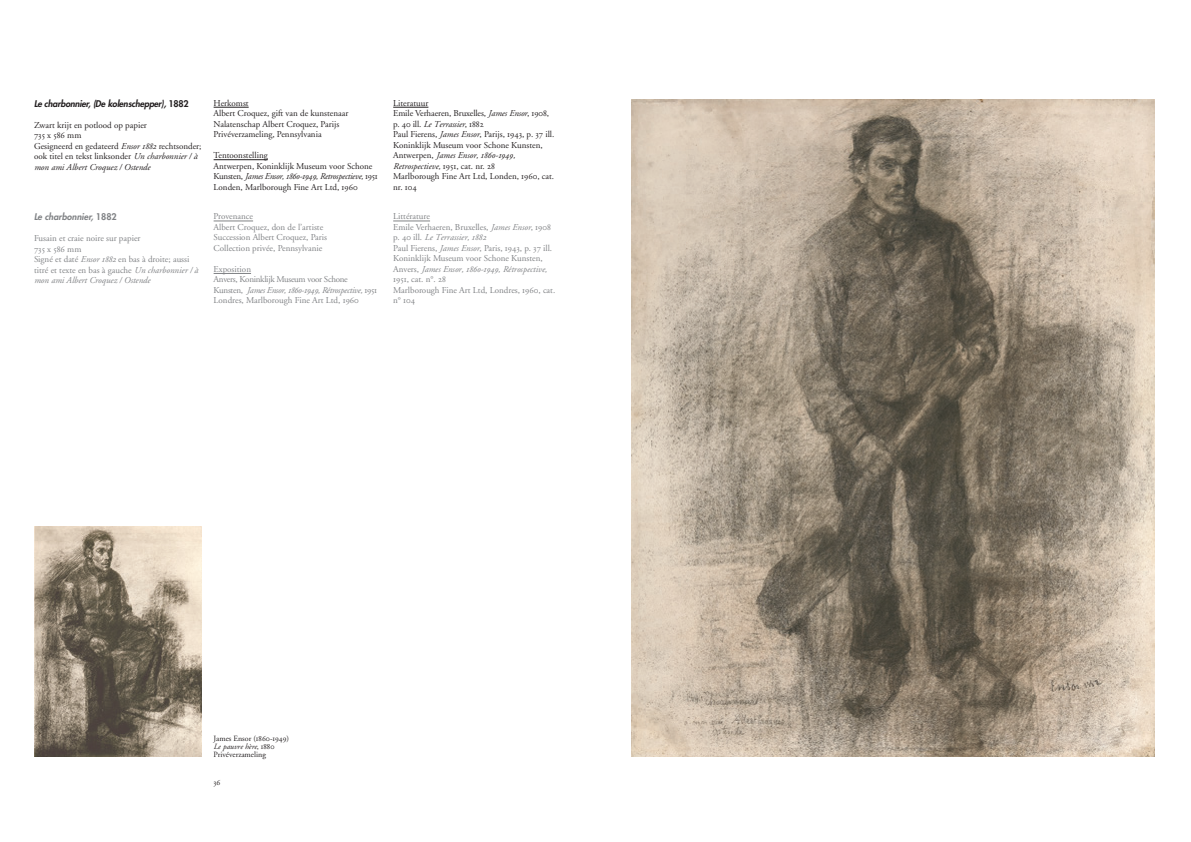
<style>
.page{position:relative;width:1191px;height:842px;background:#fff}
.page>*{position:absolute;margin:0;border:0;box-sizing:border-box;transform-origin:0 0}
.t1{font:9px/10.5px "Adobe Garamond STEURS";color:#231f20}
.t2{font:9px/10.5px "Adobe Garamond STEURS";color:#808285}
.t3{font:italic 800 9px "Futura Std";letter-spacing:-.02em;color:#231f20}
.t4{font:italic 800 9px "Futura Std";color:#808285}
.t5{font:8px/8px "Adobe Garamond STEURS";color:#231f20}
.s1{font-style:normal}
.s2{font-style:italic}
</style>
<div class="page">
<hr style="left:214px;top:107px;width:35px;height:1px;background:#231f20">
<hr style="left:214px;top:160px;width:54px;height:1px;background:#231f20">
<hr style="left:393px;top:107px;width:35px;height:1px;background:#231f20">
<hr style="left:214px;top:221px;width:39px;height:1px;background:#808285">
<hr style="left:214px;top:273px;width:37px;height:1px;background:#808285">
<hr style="left:393px;top:221px;width:37px;height:1px;background:#808285">
<img style="left:631px;top:99px;width:524px;height:658px">
<img style="left:34px;top:526px;width:167px;height:231px">
<p class="t3" style="left:34px;top:98px;width:156px">Le charbonnier, (De kolenschepper), <span class="s1">1882</span></p>
<p class="t1" style="left:34px;top:120px;width:169px">Zwart krijt en potlood op papier<br>735 x 586 mm<br>Gesigneerd en gedateerd <span class="s2">Ensor 1882</span> rechtsonder; ook titel en tekst linksonder <span class="s2">Un charbonnier / à mon ami Albert Croquez / Ostende</span></p>
<p class="t4" style="left:34px;top:211px;width:84px">Le charbonnier, <span class="s1">1882</span></p>
<p class="t2" style="left:34px;top:234px;width:166px">Fusain et craie noire sur papier<br>735 x 586 mm<br>Signé et daté <span class="s2">Ensor 1882</span> en bas à droite; aussi titré et texte en bas à gauche <span class="s2">Un charbonnier / à mon ami Albert Croquez / Ostende</span></p>
<p class="t1" style="left:214px;top:98px;width:136px">Herkomst<br>Albert Croquez, gift van de kunstenaar<br>Nalatenschap Albert Croquez, Parijs<br>Privéverzameling, Pennsylvania</p>
<p class="t1" style="left:214px;top:150px;width:166px">Tentoonstelling<br>Antwerpen, Koninklijk Museum voor Schone Kunsten, <span class="s2">James Ensor, 1860-1949, Retrospectieve,</span> 1951<br>Londen, Marlborough Fine Art Ltd, 1960</p>
<p class="t2" style="left:214px;top:212px;width:115px">Provenance<br>Albert Croquez, don de l’artiste<br>Succession Albert Croquez, Paris<br>Collection privée, Pennsylvanie</p>
<p class="t2" style="left:214px;top:264px;width:165px">Exposition<br>Anvers, Koninklijk Museum voor Schone Kunsten, <span class="s2">James Ensor, 1860-1949, Rétrospective,</span> 1951<br>Londres, Marlborough Fine Art Ltd, 1960</p>
<p class="t1" style="left:393px;top:98px;width:163px">Literatuur<br>Emile Verhaeren, Bruxelles, <span class="s2">James Ensor</span>, 1908, p. 40 ill. <span class="s2">Le Terrassier</span>, 1882<br>Paul Fierens, <span class="s2">James Ensor</span>, Parijs, 1943, p. 37 ill.<br>Koninklijk Museum voor Schone Kunsten, Antwerpen, <span class="s2">James Ensor, 1860-1949, Retrospectieve,</span> 1951, cat. nr. 28<br>Marlborough Fine Art Ltd, Londen, 1960, cat. nr. 104</p>
<p class="t2" style="left:393px;top:212px;width:163px">Littérature<br>Emile Verhaeren, Bruxelles, <span class="s2">James Ensor</span>, 1908 p. 40 ill. <span class="s2">Le Terrassier, 1882<br></span>Paul Fierens, <span class="s2">James Ensor</span>, Paris, 1943, p. 37 ill.<br>Koninklijk Museum voor Schone Kunsten, Anvers, <span class="s2">James Ensor, 1860-1949, Rétrospective, </span>1951, cat. n°. 28<br>Marlborough Fine Art Ltd, Londres, 1960, cat. n° 104</p>
<p class="t5" style="left:214px;top:735px;width:77px">James Ensor (1860-1949)<br><span class="s2">Le pauvre hère</span>, 1880<br>Privéverzameling</p>
<p class="t5" style="left:214px;top:779px;width:8px">36</p>
</div>
